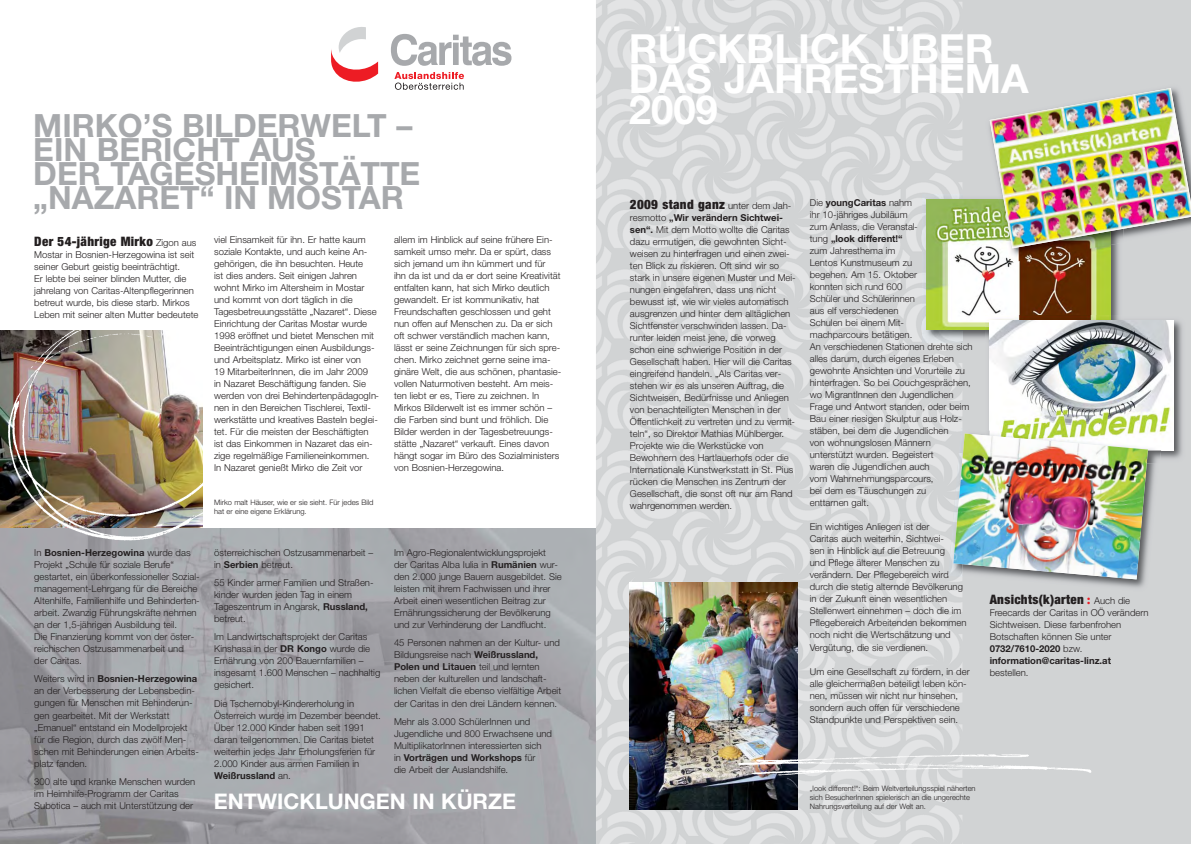
<style>
.page{position:relative;width:1191px;height:844px;background:#fff}
.page>*{position:absolute;margin:0;border:0;box-sizing:border-box;transform-origin:0 0}
.t1{font:700 40.1px/30.1px "Helvetica Neue";color:#fff}
.t2{font:700 32px/24px "Helvetica Neue";color:#a7a9ac}
.t3{font:700 21.5px "Helvetica Neue";color:#fff}
.t4{font:900 condensed 13px "Helvetica Neue";letter-spacing:.025em;color:#231f20}
.t5{font:300 9.5px/12px "Helvetica Neue";color:#231f20}
.t6{font:300 7.5px/9px "Helvetica Neue";color:#231f20}
.s1{font-weight:300;font-stretch:normal;font-size:9.5px}
.s2{font-weight:700}
.s3{font-family:"Officina Sans Std";font-weight:700;font-stretch:normal;color:#ed1c24}
</style>
<div class="page">
<img style="left:0;top:528px;width:596px;height:315px">
<div style="left:596px;top:0;width:594px;height:843px;background:#d1d3d4"></div>
<img style="left:596px;top:0;width:366px;height:843px">
<img style="left:630px;top:582px;width:167px;height:227px">
<img style="left:922px;top:194px;width:197px;height:148px">
<img style="left:926px;top:199px;width:184px;height:130px">
<img style="left:983px;top:194px;width:6px;height:48px">
<img style="left:998px;top:248px;width:112px;height:15px">
<img style="left:989px;top:88px;width:201px;height:160px">
<img style="left:985px;top:315px;width:197px;height:144px">
<img style="left:989px;top:320px;width:184px;height:130px">
<img style="left:985px;top:428px;width:174px;height:160px">
<img style="left:948px;top:428px;width:14px;height:148px">
<img style="left:985px;top:430px;width:175px;height:33px">
<img style="left:989px;top:430px;width:172px;height:20px">
<img style="left:953px;top:433px;width:194px;height:146px">
<img style="left:1px;top:331px;width:201px;height:220px">
<img style="left:732px;top:744px;width:360px;height:32px">
<svg style="left:391px;top:34px;width:120px;height:32px"></svg>
<svg style="left:331px;top:27px;width:47px;height:55px"></svg>
<svg style="left:394px;top:72px;width:70px;height:18px"></svg>
<h2 class="t2" style="left:33px;top:116px;width:388px">MIRKO’S BILDERWELT –<br>EIN BERICHT AUS<br>DER TAGESHEIMSTÄTTE „NAZARET“ IN MOSTAR</h2>
<h3 class="t4" style="left:34px;top:236px;width:164px">Der 54-jährige Mirko <span class="s1">Zigon aus</span></h3>
<p class="t5" style="left:34px;top:249px;width:166px">Mostar in Bosnien-Herzegowina ist seit seiner Geburt geistig beeinträchtigt.<br>Er lebte bei seiner blinden Mutter, die jahrelang von Caritas-Altenpflegerinnen betreut wurde, bis diese starb. Mirkos Leben mit seiner alten Mutter bedeutete</p>
<p class="t5" style="left:34px;top:547px;width:167px">In <span class="s2">Bosnien-Herzegowina</span> wurde das Projekt „Schule für soziale Berufe“ gestartet, ein überkonfessioneller Sozial&shy;management-Lehrgang für die Bereiche Altenhilfe, Familienhilfe und Behinderten&shy;arbeit. Zwanzig Führungskräfte nehmen an der 1,5-jährigen Ausbildung teil.<br>Die Finanzierung kommt von der öster&shy;reichischen Ostzusammenarbeit und<br>der Caritas.</p>
<p class="t5" style="left:34px;top:673px;width:166px">Weiters wird in <span class="s2">Bosnien-Herzegowina </span>an der Verbesserung der Lebensbedin&shy;gungen für Menschen mit Behinderun&shy;gen gearbeitet. Mit der Werkstatt „Emanuel“ entstand ein Modellprojekt für die Region, durch das zwölf Men&shy;schen mit Behinderungen einen Arbeits&shy;platz fanden.</p>
<p class="t5" style="left:34px;top:775px;width:162px">300 alte und kranke Menschen wurden im Heimhilfe-Programm der Caritas<br>Subotica – auch mit Unterstützung der</p>
<p class="t5" style="left:214px;top:234px;width:166px">viel Einsamkeit für ihn. Er hatte kaum soziale Kontakte, und auch keine An - gehörigen, die ihn besuchten. Heute<br>ist dies anders. Seit einigen Jahren wohnt Mirko im Altersheim in Mostar und kommt von dort täglich in die Tagesbetreuungsstätte „Nazaret“. Diese Einrichtung der Caritas Mostar wurde 1998 eröffnet und bietet Menschen mit Be einträchtigungen einen Ausbildungs&shy;und Arbeitsplatz. Mirko ist einer von<br>19 MitarbeiterInnen, die im Jahr 2009<br>in Nazaret Beschäftigung fanden. Sie werden von drei BehindertenpädagogIn&shy;nen in den Bereichen Tischlerei, Textil&shy;werkstätte und kreatives Basteln beglei&shy;tet. Für die meisten der Beschäftigten ist das Einkommen in Nazaret das ein - zige regelmäßige Familieneinkommen.<br>In Nazaret genießt Mirko die Zeit vor</p>
<p class="t5" style="left:394px;top:234px;width:169px">allem im Hinblick auf seine frühere Ein&shy;samkeit umso mehr. Da er spürt, dass sich jemand um ihn kümmert und für<br>ihn da ist und da er dort seine Kreativität entfalten kann, hat sich Mirko deutlich gewandelt. Er ist kommunikativ, hat Freundschaften geschlossen und geht nun offen auf Menschen zu. Da er sich oft schwer verständlich machen kann, lässt er seine Zeichnungen für sich spre&shy;chen. Mirko zeichnet gerne seine ima - ginäre Welt, die aus schönen, phantasie&shy;vollen Naturmotiven besteht. Am meis&shy;ten liebt er es, Tiere zu zeichnen. In Mirkos Bilderwelt ist es immer schön – die Farben sind bunt und fröhlich. Die Bilder werden in der Tagesbetreuungs&shy;stätte „Nazaret“ verkauft. Eines davon hängt sogar im Büro des Sozialministers von Bosnien-Herzegowina.</p>
<p class="t6" style="left:214px;top:498px;width:161px">Mirko malt Häuser, wie er sie sieht. Für jedes Bild hat er eine eigene Erklärung.</p>
<p class="t5" style="left:214px;top:547px;width:161px">österreichischen Ostzusammenarbeit – in <span class="s2">Serbien</span> betreut.</p>
<p class="t5" style="left:214px;top:577px;width:161px">55 Kinder armer Familien und Straßen&shy;kinder wurden jeden Tag in einem<br>Tageszentrum in Angarsk, <span class="s2">Russland, </span>betreut.</p>
<p class="t5" style="left:214px;top:631px;width:168px">Im Landwirtschaftsprojekt der Caritas<br>Kinshasa in der <span class="s2">DR Kongo</span> wurde die<br>Ernährung von 200 Bauernfamilien – insgesamt 1.600 Menschen – nachhaltig gesichert.</p>
<p class="t5" style="left:214px;top:697px;width:168px">Die Tschernobyl-Kindererholung in Österreich wurde im Dezember beendet.<br>Über 12.000 Kinder haben seit 1991 daran teilgenommen. Die Caritas bietet weiterhin jedes Jahr Erholungsferien für 2.000 Kinder aus armen Familien in <span class="s2">Weißrussland</span> an.</p>
<p class="t5" style="left:394px;top:547px;width:169px">Im Agro-Regionalentwicklungsprojekt der Caritas Alba Iulia in <span class="s2">Rumänien</span> wur&shy;den 2.000 junge Bauern ausgebildet. Sie leisten mit ihrem Fachwissen und ihrer Arbeit einen wesentlichen Beitrag zur Ernährungssicherung der Bevölkerung und zur Verhinderung der Landflucht.</p>
<p class="t5" style="left:394px;top:637px;width:169px">45 Personen nahmen an der Kultur- und Bildungsreise nach <span class="s2">Weißrussland, Polen und Litauen</span> teil und lernten neben der kulturellen und landschaft - lichen Vielfalt die ebenso vielfältige Arbeit der Caritas in den drei Ländern kennen.</p>
<p class="t5" style="left:394px;top:715px;width:159px">Mehr als 3.000 SchülerInnen und Jugendliche und 800 Erwachsene und MultiplikatorInnen interessierten sich<br>in <span class="s2">Vorträgen und Workshops</span> für<br>die Arbeit der Auslandshilfe.</p>
<h3 class="t3" style="left:214px;top:793px;width:303px">ENTWICKLUNGEN IN KÜRZE</h3>
<h1 class="t1" style="left:628px;top:38px;width:401px">RÜCKBLICK ÜBER<br>DAS JAHRESTHEMA<br>2009</h1>
<h3 class="t4" style="left:630px;top:199px;width:163px">2009 stand ganz <span class="s1">unter dem Jah-</span></h3>
<p class="t5" style="left:630px;top:212px;width:167px">resmotto <span class="s2">„Wir verändern Sichtwei&shy;sen“.</span> Mit dem Motto wollte die Caritas dazu ermutigen, die gewohnten Sicht&shy;weisen zu hinterfragen und einen zwei&shy;ten Blick zu riskieren. Oft sind wir so stark in unsere eigenen Muster und Mei&shy;nungen eingefahren, dass uns nicht bewusst ist, wie wir vieles automatisch ausgrenzen und hinter dem alltäglichen Sichtfenster verschwinden lassen. Da - runter leiden meist jene, die vorweg schon eine schwierige Position in der Gesellschaft haben. Hier will die Caritas eingreifend handeln. „Als Caritas ver - stehen wir es als unseren Auftrag, die Sichtweisen, Bedürfnisse und Anliegen von benachteiligten Menschen in der Öffentlichkeit zu vertreten und zu vermit&shy;teln“, so Direktor Mathias Mühlberger.<br>Projekte wie die Werkstücke von Bewohnern des Hartlauerhofs oder die Internationale Kunstwerkstatt in St. Pius rücken die Menschen ins Zentrum der Gesellschaft, die sonst oft nur am Rand wahrgenommen werden.</p>
<p class="t5" style="left:809px;top:197px;width:164px">Die <span class="s2">youngCaritas</span> nahm<br>ihr 10-jähriges Jubiläum<br>zum Anlass, die Veranstal-<br>tung <span class="s2">„look different!“<br></span>zum Jahresthema im<br>Lentos Kunstmuseum zu<br>begehen. Am 15. Oktober<br>konnten sich rund 600<br>Schüler und Schülerinnen<br>aus elf verschiedenen<br>Schulen bei einem Mit-<br>machparcours betätigen.<br>An verschiedenen Stationen drehte sich alles darum, durch eigenes Erleben gewohnte Ansichten und Vorurteile zu hinterfragen. So bei Couchgesprächen, wo MigrantInnen den Jugendlichen<br>Frage und Antwort standen, oder beim<br>Bau einer riesigen Skulptur aus Holz - stäben, bei dem die Jugendlichen<br>von wohnungslosen Männern unterstützt wurden. Begeistert<br>waren die Jugendlichen auch<br>vom Wahrnehmungsparcours,<br>bei dem es Täuschungen zu<br>enttarnen galt.</p>
<p class="t5" style="left:809px;top:521px;width:158px">Ein wichtiges Anliegen ist der<br>Caritas auch weiterhin, Sichtwei-<br>sen in Hinblick auf die Betreuung<br>und Pflege älterer Menschen zu verändern. Der Pflegebereich wird durch die stetig alternde Bevölkerung in der Zukunft einen wesentlichen Stellenwert einnehmen – doch die im Pflegebereich Arbeitenden bekommen noch nicht die Wertschätzung und Vergütung, die sie verdienen.</p>
<p class="t5" style="left:809px;top:665px;width:161px">Um eine Gesellschaft zu fördern, in der alle gleichermaßen beteiligt leben kön&shy;nen, müssen wir nicht nur hinsehen, sondern auch offen für verschiedene Standpunkte und Perspektiven sein.</p>
<h3 class="t4" style="left:989px;top:594px;width:142px">Ansichts(k)arten <span class="s3">:</span> <span class="s1">Auch die</span></h3>
<p class="t5" style="left:989px;top:607px;width:160px">Freecards der Caritas in OÖ verändern<br>Sichtweisen. Diese farben frohen<br>Botschaften können Sie unter<br><span class="s2">0732/7610-2020</span> bzw. <span class="s2">information@caritas-linz.at</span></p>
<p class="t5" style="left:989px;top:667px;width:40px">bestellen.</p>
<p class="t6" style="left:809px;top:784px;width:167px">„look different!“: Beim Weltverteilungsspiel näherten sich BesucherInnen spielerisch an die ungerechte<br>Nahrungs verteilung auf der Welt an.</p>
</div>
